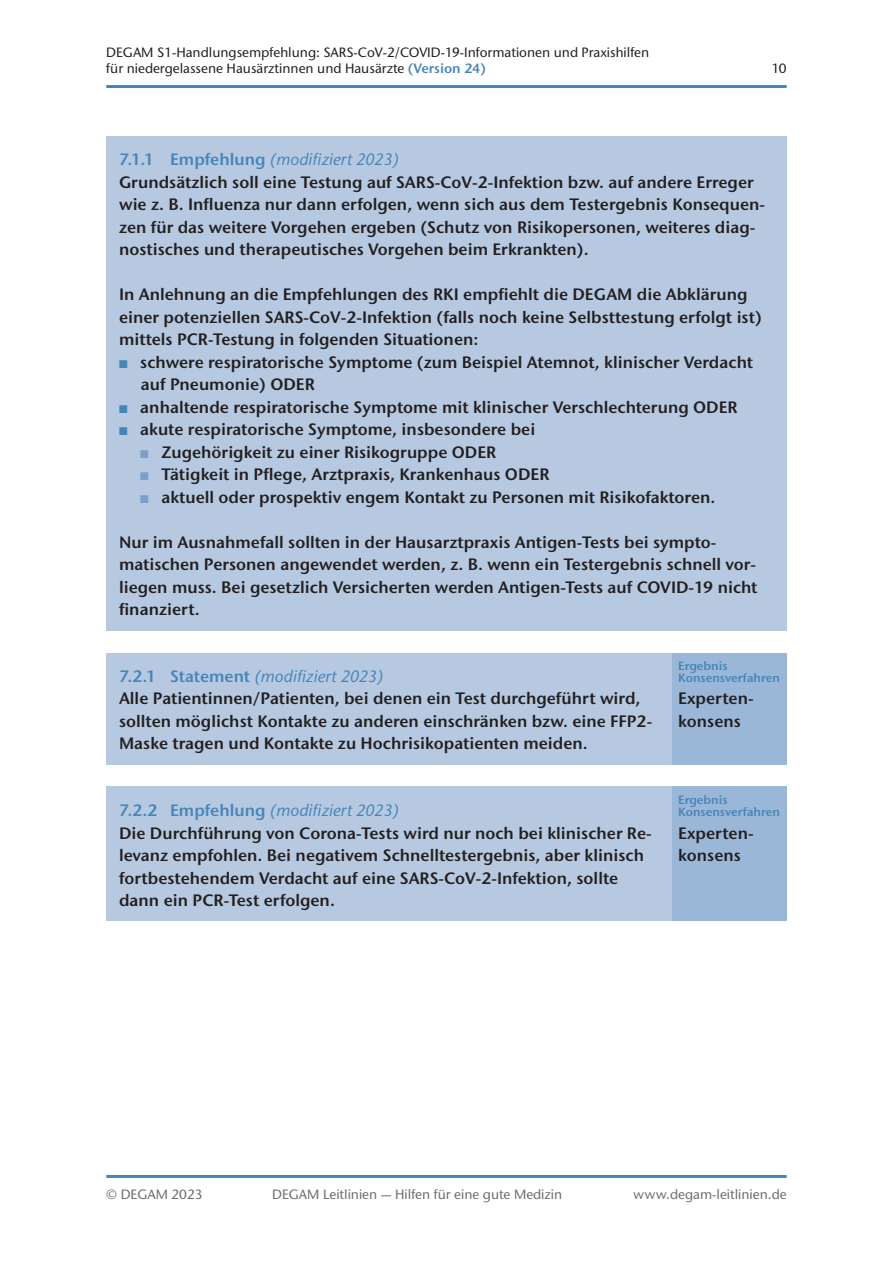
<style>
.page{position:relative;width:893px;height:1263px;background:#fff}
.page>*{position:absolute;margin:0;border:0;box-sizing:border-box;transform-origin:0 0}
.t1{font:600 16.5px/22.5px "Stone Sans ITC Pro";color:#231f20}
.t2{font:italic 500 16.5px "Stone Sans ITC Std";color:#4785b8}
.t3{font:500 13.5px/16.2px "Stone Sans ITC Std";color:#231f20}
.t4{font:500 13.5px "Stone Sans ITC Std";color:#6c6d70}
.t5{font:600 12px/12px "Stone Sans ITC Pro";color:#4785b8}
.s1{font-family:"Stone Sans ITC Pro";font-weight:600;color:#4785b8}
.s2{font-family:"Stone Sans ITC Pro";font-weight:600;font-style:normal}
.s3{color:#4785b8}
.s4{color:#7aa0c9}
</style>
<div class="page">
<hr style="left:106px;top:85px;width:681px;height:3px;background:#4785b8">
<hr style="left:106px;top:1175px;width:681px;height:3px;background:#4785b8">
<div style="left:106px;top:136px;width:681px;height:494px;background:#b6c9e1"></div>
<div style="left:106px;top:653px;width:566px;height:111px;background:#b6c9e1"></div>
<div style="left:672px;top:653px;width:115px;height:111px;background:#9bb7d7"></div>
<div style="left:106px;top:787px;width:566px;height:134px;background:#b6c9e1"></div>
<div style="left:672px;top:787px;width:115px;height:134px;background:#9bb7d7"></div>
<p class="t3" style="left:106px;top:44px;width:544px">DEGAM S1-Handlungsempfehlung: SARS-CoV-2/COVID-19-Informationen und Praxishilfen für niedergelassene Hausärztinnen und Hausärzte <span class="s1">(Version 24)</span></p>
<p class="t3" style="left:772px;top:61px;width:16px">10</p>
<p class="t2" style="left:119px;top:149px;width:282px"><span class="s2">7.1.1 Empfehlung</span> (modifiziert 2023)</p>
<p class="t1" style="left:119px;top:171px;width:647px">Grundsätzlich soll eine Testung auf SARS-CoV-2-Infektion bzw. auf andere Erreger wie z. B. Influenza nur dann erfolgen, wenn sich aus dem Testergebnis Konsequen&shy;zen für das weitere Vorgehen ergeben (Schutz von Risikopersonen, weiteres diag&shy;nostisches und therapeutisches Vorgehen beim Erkrankten).</p>
<p class="t1" style="left:119px;top:283px;width:644px">In Anlehnung an die Empfehlungen des RKI empfiehlt die DEGAM die Abklärung einer potenziellen SARS-CoV-2-Infektion (falls noch keine Selbsttestung erfolgt ist) mittels PCR-Testung in folgenden Situationen:</p>
<p class="t1" style="left:141px;top:351px;width:614px;text-indent:-22px"><span class="s3">■</span> schwere respiratorische Symptome (zum Beispiel Atemnot, klinischer Verdacht auf Pneumonie) ODER</p>
<p class="t1" style="left:119px;top:396px;width:620px"><span class="s3">■</span> anhaltende respiratorische Symptome mit klinischer Verschlechterung ODER</p>
<p class="t1" style="left:119px;top:418px;width:418px"><span class="s3">■</span> akute respiratorische Symptome, insbesondere bei</p>
<p class="t1" style="left:140px;top:441px;width:358px"><span class="s4">■</span> Zugehörigkeit zu einer Risikogruppe ODER</p>
<p class="t1" style="left:140px;top:463px;width:411px"><span class="s4">■</span> Tätigkeit in Pflege, Arztpraxis, Krankenhaus ODER</p>
<p class="t1" style="left:140px;top:486px;width:577px"><span class="s4">■</span> aktuell oder prospektiv engem Kontakt zu Personen mit Risikofaktoren.</p>
<p class="t1" style="left:119px;top:531px;width:640px">Nur im Ausnahmefall sollten in der Hausarztpraxis Antigen-Tests bei sympto&shy;matischen Personen angewendet werden, z. B. wenn ein Testergebnis schnell vor&shy;liegen muss. Bei gesetzlich Versicherten werden Antigen-Tests auf COVID-19 nicht finanziert.</p>
<p class="t2" style="left:119px;top:666px;width:266px"><span class="s2">7.2.1 Statement</span> (modifiziert 2023)</p>
<p class="t1" style="left:119px;top:687px;width:535px">Alle Patientinnen/Patienten, bei denen ein Test durchgeführt wird, sollten möglichst Kontakte zu anderen einschränken bzw. eine FFP2-<br>Maske tragen und Kontakte zu Hochrisikopatienten meiden.</p>
<p class="t2" style="left:119px;top:800px;width:282px"><span class="s2">7.2.2 Empfehlung</span> (modifiziert 2023)</p>
<p class="t1" style="left:119px;top:821px;width:534px">Die Durchführung von Corona-Tests wird nur noch bei klinischer Re&shy;levanz empfohlen. Bei negativem Schnelltestergebnis, aber klinisch fortbestehendem Verdacht auf eine SARS-CoV-2-Infektion, sollte dann ein PCR-Test erfolgen.</p>
<p class="t5" style="left:678px;top:660px;width:103px">Ergebnis<br>Konsensverfahren</p>
<p class="t1" style="left:678px;top:687px;width:77px">Experten&shy;konsens</p>
<p class="t5" style="left:678px;top:794px;width:103px">Ergebnis<br>Konsensverfahren</p>
<p class="t1" style="left:678px;top:822px;width:77px">Experten&shy;konsens</p>
<p class="t4" style="left:106px;top:1186px;width:98px">© DEGAM 2023</p>
<p class="t4" style="left:272px;top:1186px;width:292px">DEGAM Leitlinien — Hilfen für eine gute Medizin</p>
<p class="t4" style="left:633px;top:1186px;width:155px">www.degam-leitlinien.de</p>
</div>
